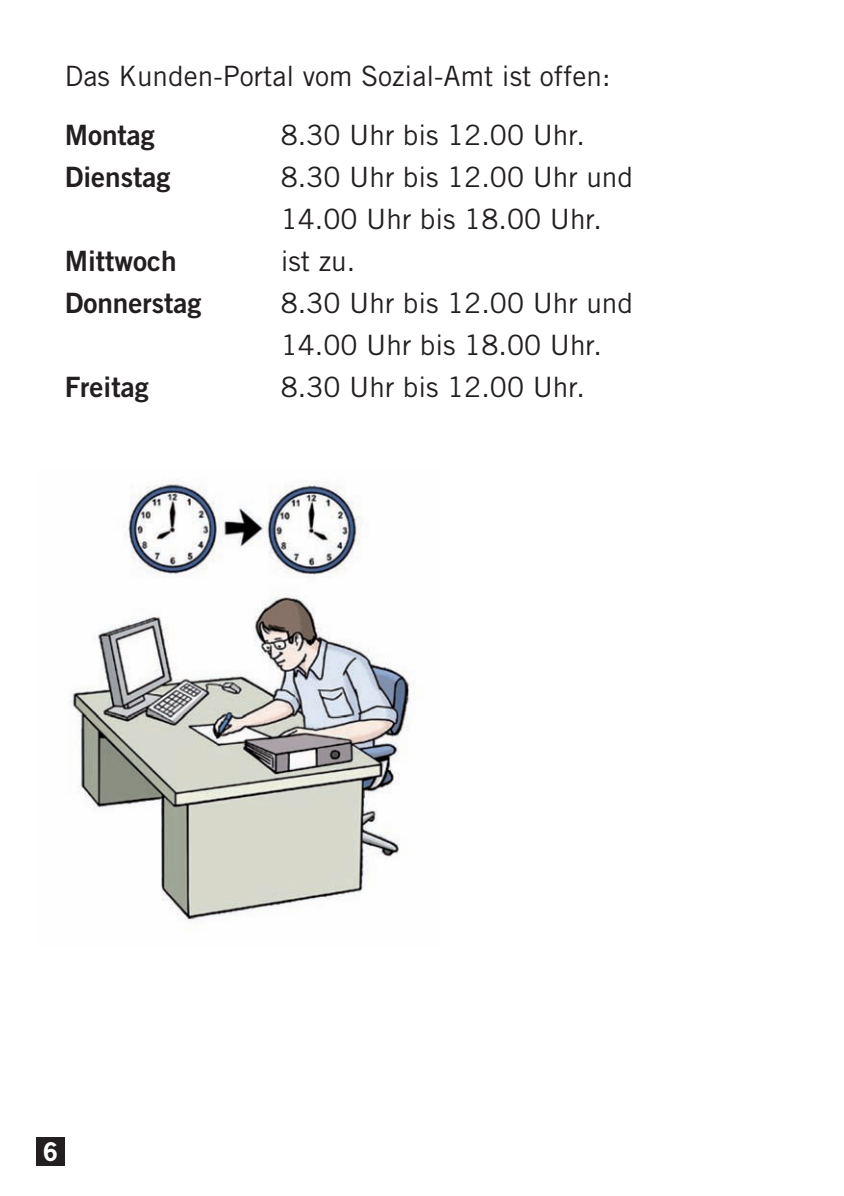
<style>
.page{position:relative;width:844px;height:1196px;background:#fff}
.page>*{position:absolute;margin:0;border:0;box-sizing:border-box;transform-origin:0 0}
.t1{font:28px/42px "Trade Gothic LT Std";color:#231f20}
.t2{font:28px "Trade Gothic LT Std Bd 2";color:#231f20}
.t3{font:700 24px "News Gothic Std";color:#fff}
</style>
<div class="page">
<div style="left:36px;top:1136px;width:29px;height:29px;background:#231f20"></div>
<img style="left:69px;top:481px;width:346px;height:443px">
<p class="t1" style="left:65px;top:54px;width:547px">Das Kunden-Portal vom Sozial-Amt ist offen:</p>
<p class="t2" style="left:65px;top:117px;width:92px">Montag</p>
<p class="t1" style="left:281px;top:113px;width:305px">8.30 Uhr bis 12.00 Uhr.</p>
<p class="t2" style="left:65px;top:159px;width:107px">Dienstag</p>
<p class="t1" style="left:281px;top:155px;width:354px">8.30 Uhr bis 12.00 Uhr und<br>14.00 Uhr bis 18.00 Uhr.</p>
<p class="t2" style="left:65px;top:243px;width:113px">Mittwoch</p>
<p class="t1" style="left:281px;top:239px;width:76px">ist zu.</p>
<p class="t2" style="left:65px;top:285px;width:138px">Donnerstag</p>
<p class="t1" style="left:281px;top:281px;width:354px">8.30 Uhr bis 12.00 Uhr und<br>14.00 Uhr bis 18.00 Uhr.</p>
<p class="t2" style="left:65px;top:369px;width:85px">Freitag</p>
<p class="t1" style="left:281px;top:365px;width:305px">8.30 Uhr bis 12.00 Uhr.</p>
<p class="t3" style="left:43px;top:1135px;width:16px">6</p>
</div>
